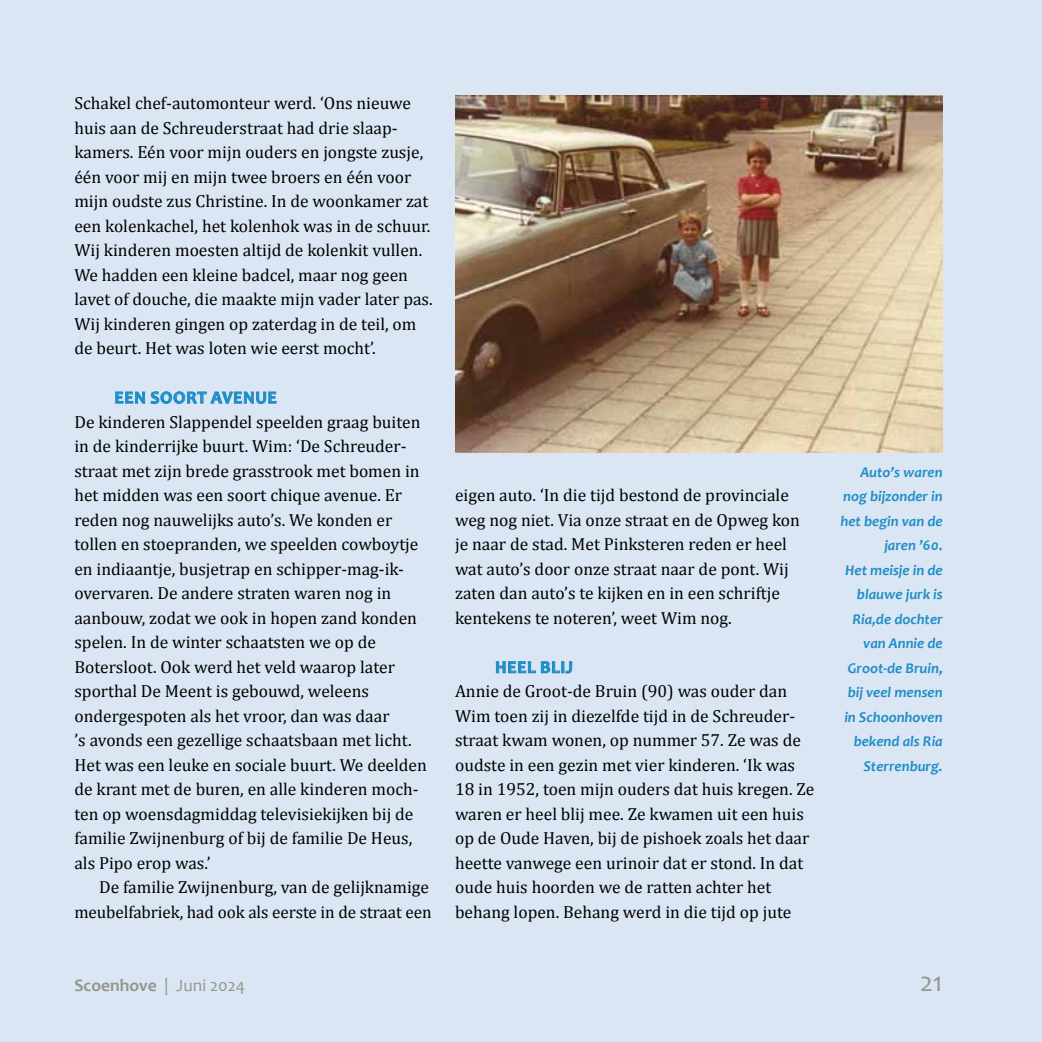
<style>
.page{position:relative;width:1042px;height:1042px;background:#dbe6f4}
.page>*{position:absolute;margin:0;border:0;box-sizing:border-box;transform-origin:0 0}
.t1{font:28px "Candara";color:#94978e}
.t2{font:17.5px/24.5px "Cambria";color:#000}
.t3{font:700 17.5px "Candara";letter-spacing:.04em;color:#1f8ec6}
.t4{font:700 17.5px "Candara";color:#94978e}
.t5{font:italic 700 14.88px/24.5px "Candara";color:#1f8ec6;text-align:right}
.s1{font-weight:400}
</style>
<div class="page">
<svg style="left:115px;top:391px;width:162px;height:13px"></svg>
<svg style="left:496px;top:661px;width:76px;height:12px"></svg>
<img style="left:455px;top:95px;width:488px;height:357px">
<p class="t2" style="left:74px;top:91px;width:360px">Schakel chef-automonteur werd. ‘Ons nieuwe huis aan de Schreuderstraat had drie slaap&shy;kamers. Eén voor mijn ouders en jongste zusje, één voor mij en mijn twee broers en één voor mijn oudste zus Christine. In de woonkamer zat een kolenkachel, het kolenhok was in de schuur.<br>Wij kinderen moesten altijd de kolenkit vullen.<br>We hadden een kleine badcel, maar nog geen lavet of douche, die maakte mijn vader later pas.<br>Wij kinderen gingen op zaterdag in de teil, om de beurt. Het was loten wie eerst mocht’.</p>
<p class="t3" style="left:114px;top:387px;width:164px">EEN SOORT AVENUE</p>
<p class="t2" style="left:74px;top:409px;width:354px">De kinderen Slappendel speelden graag buiten in de kinderrijke buurt. Wim: ‘De Schreuder&shy;straat met zijn brede grasstrook met bomen in het midden was een soort chique avenue. Er reden nog nauwelijks auto’s. We konden er tollen en stoepranden, we speelden cowboytje en indiaantje, busjetrap en schipper-mag-ik&shy;overvaren. De andere straten waren nog in aanbouw, zodat we ook in hopen zand konden spelen. In de winter schaatsten we op de Botersloot. Ook werd het veld waarop later sporthal De Meent is gebouwd, weleens ondergespoten als het vroor, dan was daar<br>’s avonds een gezellige schaatsbaan met licht.<br>Het was een leuke en sociale buurt. We deelden de krant met de buren, en alle kinderen moch&shy;ten op woensdagmiddag televisiekijken bij de familie Zwijnenburg of bij de familie De Heus, als Pipo erop was.’</p>
<p class="t2" style="left:74px;top:875px;width:359px;text-align:right">De familie Zwijnenburg, van de gelijknamige meubelfabriek, had ook als eerste in de straat een</p>
<p class="t2" style="left:455px;top:483px;width:346px">eigen auto. ‘In die tijd bestond de provinciale weg nog niet. Via onze straat en de Opweg kon je naar de stad. Met Pinksteren reden er heel wat auto’s door onze straat naar de pont. Wij zaten dan auto’s te kijken en in een schriftje kentekens te noteren’, weet Wim nog.</p>
<p class="t3" style="left:495px;top:656px;width:72px">HEEL BLIJ</p>
<p class="t2" style="left:455px;top:679px;width:361px">Annie de Groot-de Bruin (90) was ouder dan Wim toen zij in diezelfde tijd in de Schreuder&shy;straat kwam wonen, op nummer 57. Ze was de oudste in een gezin met vier kinderen. ‘Ik was 18 in 1952, toen mijn ouders dat huis kregen. Ze waren er heel blij mee. Ze kwamen uit een huis op de Oude Haven, bij de pishoek zoals het daar heette vanwege een urinoir dat er stond. In dat oude huis hoorden we de ratten achter het behang lopen. Behang werd in die tijd op jute</p>
<p class="t5" style="left:840px;top:460px;width:104px">Auto’s waren nog bijzonder in het begin van de jaren ’60.<br>Het meisje in de blauwe jurk is<br>Ria,de dochter van Annie de<br>Groot-de Bruin, bij veel mensen in Schoonhoven bekend als Ria<br>Sterrenburg.</p>
<p class="t4" style="left:74px;top:975px;width:172px">SCOENHOVE <span class="s1">| Juni 2024</span></p>
<h1 class="t1" style="left:920px;top:965px;width:24px">21</h1>
</div>
